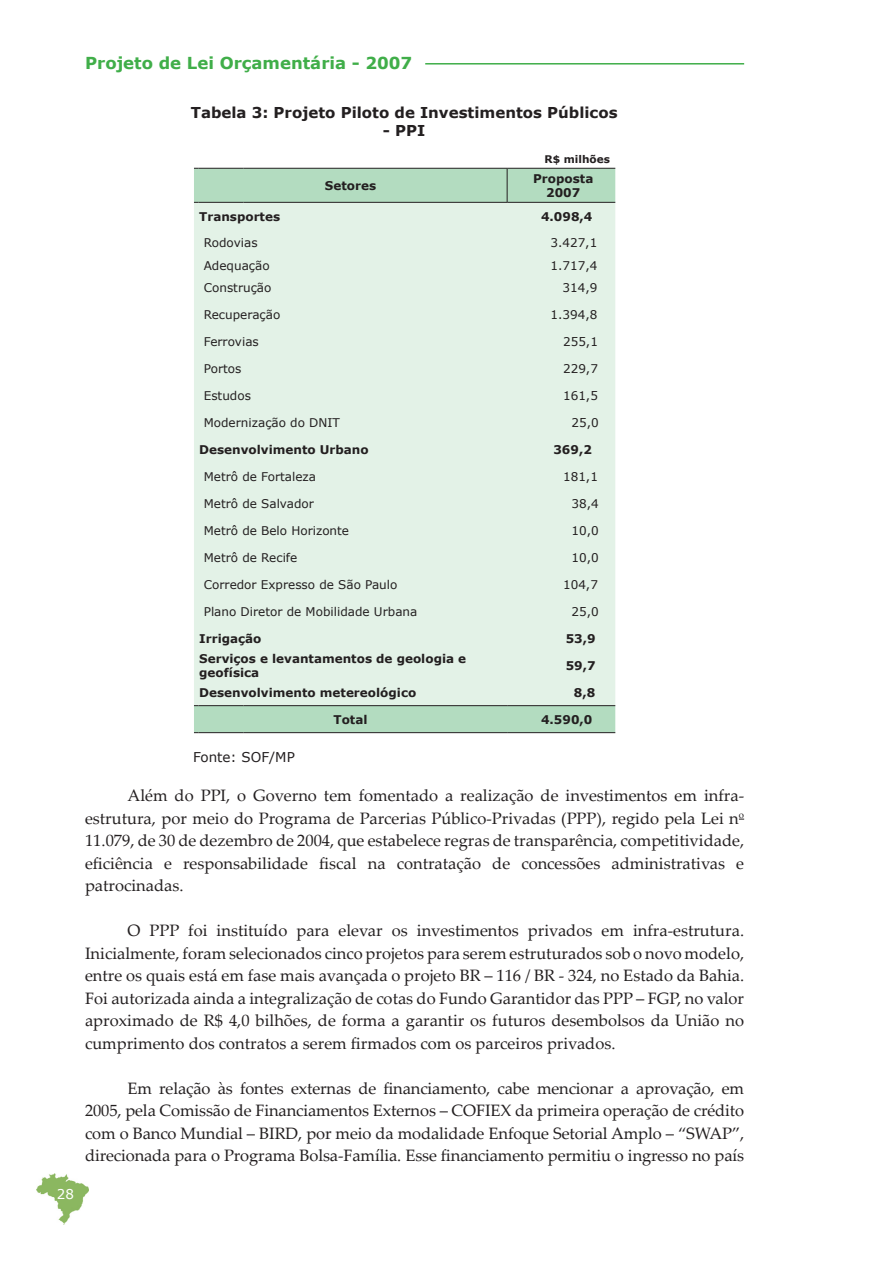
<style>
.page{position:relative;width:893px;height:1263px;background:#fff}
.page>*{position:absolute;margin:0;border:0;box-sizing:border-box;transform-origin:0 0}
.t1{font:16.5px/22.5px "Palatino Linotype";color:#231f20;text-align:justify}
.t2{font:700 16.5px "Verdana";color:#40ae49}
.t3{font:700 15px "Verdana";color:#231f20}
.t4{font:13.5px "Verdana";color:#231f20}
.t5{font:13.5px "Verdana";color:#fff}
.t6{font:12px "Verdana";color:#231f20}
.t7{font:700 12px/14.4px "Verdana";color:#231f20}
.t8{font:700 10.5px "Verdana";color:#231f20}
</style>
<div class="page">
<img style="left:37px;top:1173px;width:51px;height:52px">
<hr style="left:425px;top:63px;width:319px;height:2px;background:#40ae49">
<div style="left:194px;top:169px;width:421px;height:563px;background:#b3dcc0"></div>
<div style="left:194px;top:203px;width:421px;height:502px;background:#e3f2e7"></div>
<hr style="left:507px;top:169px;width:1px;height:33px;background:#231f20">
<hr style="left:199px;top:168px;width:44px;height:1px;background:#231f20">
<hr style="left:243px;top:168px;width:264px;height:1px;background:#231f20">
<hr style="left:507px;top:168px;width:108px;height:1px;background:#231f20">
<hr style="left:199px;top:202px;width:44px;height:1px;background:#231f20">
<hr style="left:243px;top:202px;width:264px;height:1px;background:#231f20">
<hr style="left:507px;top:202px;width:108px;height:1px;background:#231f20">
<hr style="left:199px;top:705px;width:44px;height:1px;background:#231f20">
<hr style="left:243px;top:705px;width:264px;height:1px;background:#231f20">
<hr style="left:507px;top:705px;width:108px;height:1px;background:#231f20">
<hr style="left:199px;top:732px;width:44px;height:1px;background:#231f20">
<hr style="left:243px;top:732px;width:264px;height:1px;background:#231f20">
<hr style="left:507px;top:732px;width:108px;height:1px;background:#231f20">
<p class="t2" style="left:85px;top:52px;width:329px">Projeto de Lei Orçamentária - 2007</p>
<p class="t5" style="left:57px;top:1185px;width:19px">28</p>
<p class="t3" style="left:191px;top:103px;width:428px">Tabela 3: Projeto Piloto de Investimentos Públicos</p>
<p class="t3" style="left:383px;top:121px;width:44px">- PPI</p>
<p class="t7" style="left:325px;top:178px;width:53px">Setores</p>
<p class="t8" style="left:545px;top:153px;width:67px">R$ milhões</p>
<p class="t7" style="left:533px;top:171px;width:62px">Proposta</p>
<p class="t7" style="left:546px;top:185px;width:36px">2007</p>
<p class="t7" style="left:199px;top:209px;width:82px">Transportes</p>
<p class="t7" style="left:541px;top:209px;width:53px">4.098,4</p>
<p class="t6" style="left:204px;top:235px;width:55px">Rodovias</p>
<p class="t6" style="left:550px;top:235px;width:48px">3.427,1</p>
<p class="t6" style="left:204px;top:258px;width:67px">Adequação</p>
<p class="t6" style="left:550px;top:258px;width:48px">1.717,4</p>
<p class="t6" style="left:204px;top:280px;width:69px">Construção</p>
<p class="t6" style="left:562px;top:280px;width:36px">314,9</p>
<p class="t6" style="left:204px;top:307px;width:78px">Recuperação</p>
<p class="t6" style="left:550px;top:307px;width:48px">1.394,8</p>
<p class="t6" style="left:204px;top:334px;width:57px">Ferrovias</p>
<p class="t6" style="left:563px;top:334px;width:36px">255,1</p>
<p class="t6" style="left:204px;top:361px;width:39px">Portos</p>
<p class="t6" style="left:563px;top:361px;width:36px">229,7</p>
<p class="t6" style="left:204px;top:388px;width:49px">Estudos</p>
<p class="t6" style="left:563px;top:388px;width:36px">161,5</p>
<p class="t6" style="left:204px;top:415px;width:138px">Modernização do DNIT</p>
<p class="t6" style="left:571px;top:415px;width:29px">25,0</p>
<p class="t7" style="left:199px;top:442px;width:171px">Desenvolvimento Urbano</p>
<p class="t7" style="left:553px;top:442px;width:40px">369,2</p>
<p class="t6" style="left:204px;top:469px;width:114px">Metrô de Fortaleza</p>
<p class="t6" style="left:563px;top:469px;width:36px">181,1</p>
<p class="t6" style="left:204px;top:496px;width:112px">Metrô de Salvador</p>
<p class="t6" style="left:571px;top:496px;width:29px">38,4</p>
<p class="t6" style="left:204px;top:523px;width:147px">Metrô de Belo Horizonte</p>
<p class="t6" style="left:571px;top:523px;width:29px">10,0</p>
<p class="t6" style="left:204px;top:550px;width:95px">Metrô de Recife</p>
<p class="t6" style="left:571px;top:550px;width:29px">10,0</p>
<p class="t6" style="left:204px;top:577px;width:195px">Corredor Expresso de São Paulo</p>
<p class="t6" style="left:563px;top:577px;width:36px">104,7</p>
<p class="t6" style="left:204px;top:604px;width:215px">Plano Diretor de Mobilidade Urbana</p>
<p class="t6" style="left:571px;top:604px;width:29px">25,0</p>
<p class="t7" style="left:199px;top:631px;width:64px">Irrigação</p>
<p class="t7" style="left:566px;top:631px;width:31px">53,9</p>
<p class="t7" style="left:199px;top:651px;width:268px">Serviços e levantamentos de geologia e geofísica</p>
<p class="t7" style="left:566px;top:658px;width:31px">59,7</p>
<p class="t7" style="left:199px;top:685px;width:219px">Desenvolvimento metereológico</p>
<p class="t7" style="left:574px;top:685px;width:23px">8,8</p>
<p class="t7" style="left:334px;top:712px;width:36px">Total</p>
<p class="t7" style="left:541px;top:712px;width:53px">4.590,0</p>
<p class="t4" style="left:193px;top:749px;width:103px">Fonte: SOF/MP</p>
<p class="t1" style="left:85px;top:783px;width:661px;text-indent:43px">Além do PPI, o Governo tem fomentado a realização de investimentos em infra&shy;estrutura, por meio do Programa de Parcerias Público-Privadas (PPP), regido pela Lei n<sup>o </sup>11.079, de 30 de dezembro de 2004, que estabelece regras de transparência, competitividade, eficiência e responsabilidade fiscal na contratação de concessões administrativas e patrocinadas.</p>
<p class="t1" style="left:85px;top:918px;width:661px;text-indent:43px">O PPP foi instituído para elevar os investimentos privados em infra-estrutura.<br>Inicialmente, foram selecionados cinco projetos para serem estruturados sob o novo modelo, entre os quais está em fase mais avançada o projeto BR – 116 / BR - 324, no Estado da Bahia.<br>Foi autorizada ainda a integralização de cotas do Fundo Garantidor das PPP – FGP, no valor aproximado de R$ 4,0 bilhões, de forma a garantir os futuros desembolsos da União no cumprimento dos contratos a serem firmados com os parceiros privados.</p>
<p class="t1" style="left:85px;top:1076px;width:661px;text-indent:43px">Em relação às fontes externas de financiamento, cabe mencionar a aprovação, em 2005, pela Comissão de Financiamentos Externos – COFIEX da primeira operação de crédito com o Banco Mundial – BIRD, por meio da modalidade Enfoque Setorial Amplo – “SWAP”, direcionada para o Programa Bolsa-Família. Esse financiamento permitiu o ingresso no país</p>
</div>
